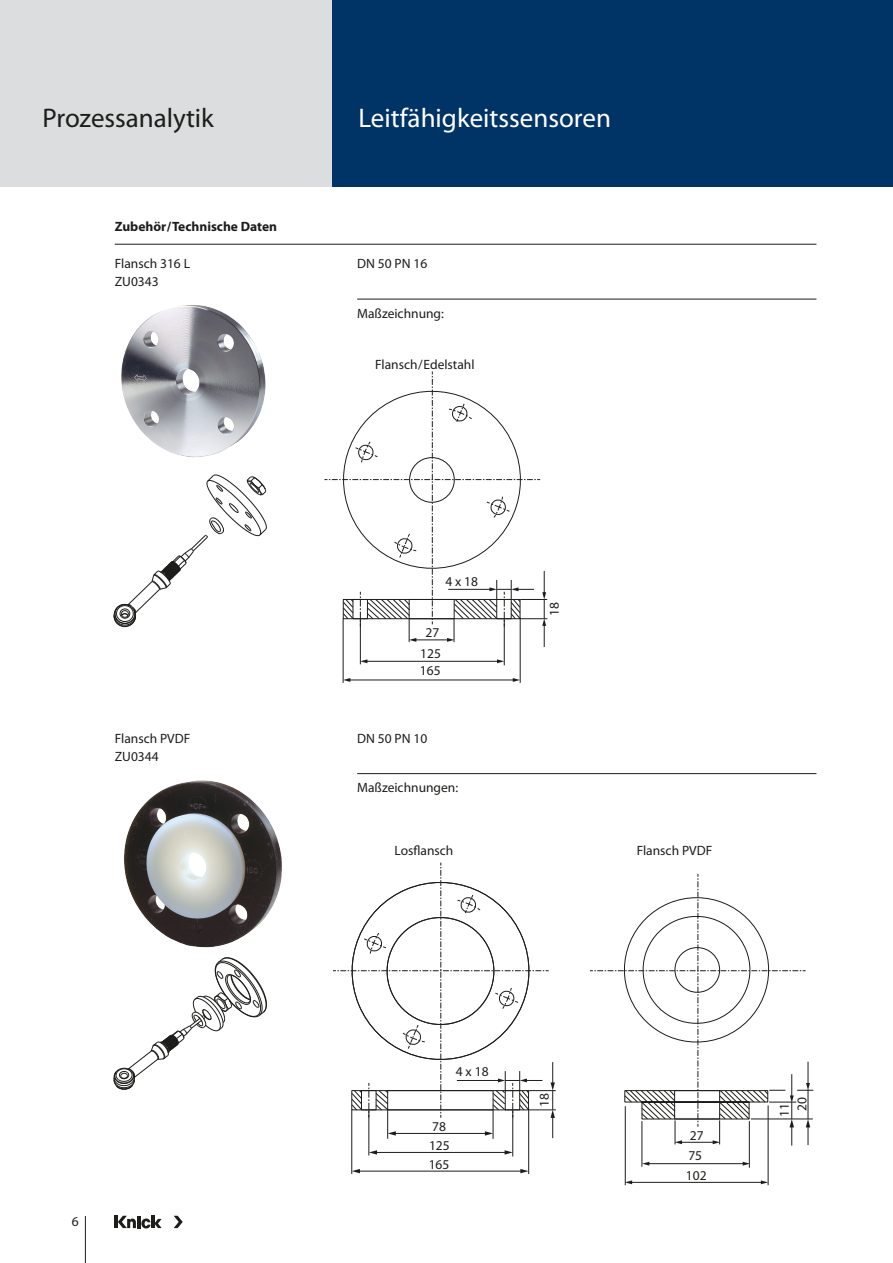
<style>
.page{position:relative;width:893px;height:1263px;background:#fff}
.page>*{position:absolute;margin:0;border:0;box-sizing:border-box;transform-origin:0 0}
.Produktgruppe{font:27px "Myriad Pro";color:#fff}
.Produktbereiche{font:27px "Myriad Pro";color:#1d1d1b}
.Beschriftungen{font:13.5px "Myriad Pro";color:#1d1d1b}
.Tabelle{font:13.5px/18px "Myriad Pro";color:#1d1d1b}
.Tabelle_Headline{font:700 13.5px "Myriad Pro";color:#1d1d1b}
</style>
<div class="page">
<div style="left:332px;top:0;width:561px;height:187px;background:#003466"></div>
<div style="left:0;top:0;width:332px;height:187px;background:#dcddde"></div>
<img style="left:121px;top:305px;width:145px;height:153px">
<img style="left:124px;top:780px;width:158px;height:168px">
<hr style="left:85px;top:1216px;width:1px;height:47px;background:#1d1d1b">
<hr style="left:114px;top:1216px;width:4px;height:12px;background:#1d1d1b">
<svg style="left:174px;top:1216px;width:9px;height:12px"></svg>
<svg style="left:118px;top:1216px;width:44px;height:12px"></svg>
<hr style="left:343px;top:619px;width:1px;height:64px;background:#1d1d1b">
<hr style="left:360px;top:619px;width:1px;height:45px;background:#1d1d1b">
<hr style="left:504px;top:619px;width:1px;height:46px;background:#1d1d1b">
<hr style="left:520px;top:618px;width:1px;height:65px;background:#1d1d1b">
<hr style="left:366px;top:661px;width:132px;height:1px;background:#1d1d1b">
<svg style="left:497px;top:659px;width:7px;height:4px"></svg>
<svg style="left:360px;top:659px;width:7px;height:4px"></svg>
<hr style="left:349px;top:680px;width:165px;height:1px;background:#1d1d1b">
<svg style="left:343px;top:678px;width:7px;height:4px"></svg>
<svg style="left:513px;top:678px;width:7px;height:4px"></svg>
<svg style="left:324px;top:371px;width:223px;height:276px"></svg>
<hr style="left:351px;top:1110px;width:1px;height:64px;background:#1d1d1b">
<hr style="left:369px;top:1110px;width:1px;height:45px;background:#1d1d1b">
<hr style="left:512px;top:1110px;width:1px;height:46px;background:#1d1d1b">
<hr style="left:528px;top:1109px;width:1px;height:65px;background:#1d1d1b">
<hr style="left:625px;top:1106px;width:1px;height:79px;background:#1d1d1b">
<hr style="left:642px;top:1121px;width:1px;height:46px;background:#1d1d1b">
<hr style="left:749px;top:1121px;width:1px;height:47px;background:#1d1d1b">
<hr style="left:768px;top:1105px;width:1px;height:80px;background:#1d1d1b">
<hr style="left:376px;top:1152px;width:130px;height:1px;background:#1d1d1b">
<svg style="left:505px;top:1150px;width:8px;height:4px"></svg>
<svg style="left:369px;top:1150px;width:8px;height:4px"></svg>
<hr style="left:358px;top:1171px;width:164px;height:1px;background:#1d1d1b">
<svg style="left:352px;top:1169px;width:8px;height:4px"></svg>
<svg style="left:520px;top:1169px;width:9px;height:4px"></svg>
<hr style="left:648px;top:1163px;width:96px;height:1px;background:#1d1d1b">
<svg style="left:743px;top:1162px;width:7px;height:3px"></svg>
<svg style="left:642px;top:1162px;width:7px;height:3px"></svg>
<hr style="left:631px;top:1182px;width:131px;height:1px;background:#1d1d1b">
<svg style="left:625px;top:1180px;width:7px;height:4px"></svg>
<svg style="left:761px;top:1180px;width:7px;height:4px"></svg>
<svg style="left:590px;top:874px;width:223px;height:271px"></svg>
<svg style="left:333px;top:862px;width:223px;height:277px"></svg>
<svg style="left:114px;top:475px;width:153px;height:152px"></svg>
<svg style="left:114px;top:957px;width:153px;height:132px"></svg>
<hr style="left:115px;top:244px;width:701px;height:1px;background:#1d1d1b">
<hr style="left:357px;top:299px;width:459px;height:1px;background:#1d1d1b">
<hr style="left:357px;top:773px;width:459px;height:1px;background:#1d1d1b">
<p class="Produktbereiche" style="left:43px;top:101px;width:173px">Prozessanalytik</p>
<p class="Produktgruppe" style="left:359px;top:101px;width:254px">Leitfähigkeitssensoren</p>
<p class="Tabelle_Headline" style="left:115px;top:218px;width:164px">Zubehör/Technische Daten</p>
<p class="Tabelle" style="left:115px;top:254px;width:77px">Flansch 316 L<br>ZU0343</p>
<p class="Tabelle" style="left:357px;top:254px;width:72px">DN 50 PN 16</p>
<p class="Beschriftungen" style="left:357px;top:305px;width:88px">Maßzeichnung:</p>
<p class="Beschriftungen" style="left:375px;top:356px;width:101px">Flansch/Edelstahl</p>
<p class="Beschriftungen" style="left:445px;top:573px;width:34px">4 x 18</p>
<p class="Beschriftungen" style="left:425px;top:624px;width:15px">27</p>
<p class="Beschriftungen" style="left:420px;top:645px;width:22px">125</p>
<p class="Beschriftungen" style="left:420px;top:662px;width:22px">165</p>
<p class="Tabelle" style="left:115px;top:729px;width:77px">Flansch PVDF<br>ZU0344</p>
<p class="Tabelle" style="left:357px;top:729px;width:72px">DN 50 PN 10</p>
<p class="Beschriftungen" style="left:357px;top:779px;width:103px">Maßzeichnungen:</p>
<p class="Beschriftungen" style="left:395px;top:842px;width:60px">Losflansch</p>
<p class="Beschriftungen" style="left:546px;top:615px;width:15px;rotate:-90deg">18</p>
<p class="Beschriftungen" style="left:637px;top:842px;width:77px">Flansch PVDF</p>
<p class="Tabelle" style="left:72px;top:1212px;width:8px">6</p>
<p class="Beschriftungen" style="left:456px;top:1063px;width:34px">4 x 18</p>
<p class="Beschriftungen" style="left:432px;top:1118px;width:15px">78</p>
<p class="Beschriftungen" style="left:429px;top:1137px;width:22px">125</p>
<p class="Beschriftungen" style="left:429px;top:1156px;width:22px">165</p>
<p class="Beschriftungen" style="left:536px;top:1107px;width:15px;rotate:-90deg">18</p>
<p class="Beschriftungen" style="left:690px;top:1127px;width:15px">27</p>
<p class="Beschriftungen" style="left:688px;top:1147px;width:15px">75</p>
<p class="Beschriftungen" style="left:686px;top:1167px;width:22px">102</p>
<p class="Beschriftungen" style="left:776px;top:1117px;width:15px;rotate:-90deg">11</p>
<p class="Beschriftungen" style="left:794px;top:1111px;width:15px;rotate:-90deg">20</p>
</div>
